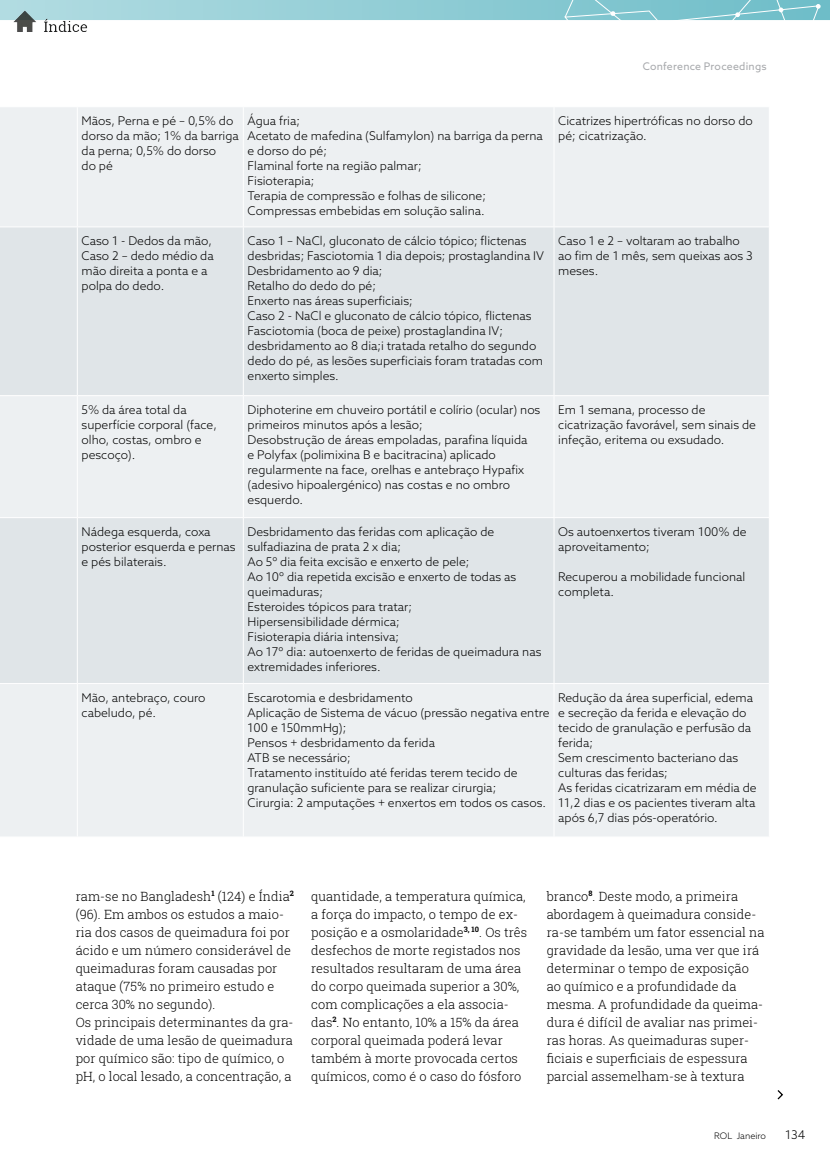
<style>
.page{position:relative;width:830px;height:1170px;background:#fff}
.page>*{position:absolute;margin:0;border:0;box-sizing:border-box;transform-origin:0 0}
.t1{font:300 12.75px/18px "Roboto Slab";letter-spacing:.005em;color:#000}
.t2{font:300 12px/15px "Azo Sans";color:#000}
.t3{font:10.5px "Azo Sans";letter-spacing:.02em;color:#a7a9ac}
.t4{font:300 9px "Azo Sans";color:#000}
</style>
<div class="page">
<svg style="left:0;top:0;width:829px;height:20px"></svg>
<svg style="left:777px;top:1090px;width:6px;height:10px"></svg>
<div style="left:0;top:107px;width:768px;height:729px;background:#edf0f2"></div>
<svg style="left:0;top:227px;width:768px;height:456px;fill:#e0e5e8"></svg>
<hr style="left:77px;top:107px;width:1px;height:119px;background:#fff">
<hr style="left:243px;top:107px;width:1px;height:119px;background:#fff">
<hr style="left:553px;top:107px;width:1px;height:119px;background:#fff">
<hr style="left:77px;top:396px;width:1px;height:121px;background:#fff">
<hr style="left:243px;top:396px;width:1px;height:121px;background:#fff">
<hr style="left:553px;top:396px;width:1px;height:121px;background:#fff">
<hr style="left:0;top:226px;width:77px;height:1px;background:#fff">
<hr style="left:77px;top:226px;width:166px;height:1px;background:#fff">
<hr style="left:243px;top:226px;width:310px;height:1px;background:#fff">
<hr style="left:553px;top:226px;width:216px;height:1px;background:#fff">
<hr style="left:77px;top:227px;width:1px;height:168px;background:#fff">
<hr style="left:243px;top:227px;width:1px;height:168px;background:#fff">
<hr style="left:553px;top:227px;width:1px;height:168px;background:#fff">
<hr style="left:0;top:395px;width:77px;height:1px;background:#fff">
<hr style="left:77px;top:395px;width:166px;height:1px;background:#fff">
<hr style="left:243px;top:395px;width:310px;height:1px;background:#fff">
<hr style="left:553px;top:395px;width:216px;height:1px;background:#fff">
<hr style="left:0;top:517px;width:77px;height:1px;background:#fff">
<hr style="left:77px;top:517px;width:166px;height:1px;background:#fff">
<hr style="left:243px;top:517px;width:310px;height:1px;background:#fff">
<hr style="left:553px;top:517px;width:216px;height:1px;background:#fff">
<hr style="left:77px;top:518px;width:1px;height:165px;background:#fff">
<hr style="left:243px;top:518px;width:1px;height:165px;background:#fff">
<hr style="left:553px;top:518px;width:1px;height:165px;background:#fff">
<hr style="left:0;top:683px;width:77px;height:1px;background:#fff">
<hr style="left:77px;top:683px;width:166px;height:1px;background:#fff">
<hr style="left:77px;top:684px;width:1px;height:152px;background:#fff">
<hr style="left:243px;top:683px;width:310px;height:1px;background:#fff">
<hr style="left:243px;top:684px;width:1px;height:152px;background:#fff">
<hr style="left:553px;top:683px;width:216px;height:1px;background:#fff">
<hr style="left:553px;top:684px;width:1px;height:152px;background:#fff">
<img style="left:12px;top:6px;width:77px;height:26px">
<p class="t3" style="left:642px;top:59px;width:126px">Conference Proceedings</p>
<p class="t2" style="left:81px;top:113px;width:159px">Mãos, Perna e pé – 0,5% do dorso da mão; 1% da barriga da perna; 0,5% do dorso<br>do pé</p>
<p class="t2" style="left:247px;top:113px;width:297px">Água fria;<br>Acetato de mafedina (Sulfamylon) na barriga da perna e dorso do pé;<br>Flaminal forte na região palmar;<br>Fisioterapia;<br>Terapia de compressão e folhas de silicone;<br>Compressas embebidas em solução salina.</p>
<p class="t2" style="left:558px;top:113px;width:196px">Cicatrizes hipertróficas no dorso do pé; cicatrização.</p>
<p class="t2" style="left:81px;top:233px;width:134px">Caso 1 - Dedos da mão,<br>Caso 2 – dedo médio da mão direita a ponta e a polpa do dedo.</p>
<p class="t2" style="left:247px;top:233px;width:298px">Caso 1 – NaCl, gluconato de cálcio tópico; flictenas desbridas; Fasciotomia 1 dia depois; prostaglandina IV Desbridamento ao 9 dia;<br>Retalho do dedo do pé;<br>Enxerto nas áreas superficiais;<br>Caso 2 - NaCl e gluconato de cálcio tópico, flictenas Fasciotomia (boca de peixe) prostaglandina IV; desbridamento ao 8 dia;i tratada retalho do segundo dedo do pé, as lesões superficiais foram tratadas com enxerto simples.</p>
<p class="t2" style="left:558px;top:233px;width:196px">Caso 1 e 2 – voltaram ao trabalho ao fim de 1 mês, sem queixas aos 3 meses.</p>
<p class="t2" style="left:81px;top:402px;width:137px">5% da área total da superfície corporal (face, olho, costas, ombro e pescoço).</p>
<p class="t2" style="left:247px;top:402px;width:294px">Diphoterine em chuveiro portátil e colírio (ocular) nos primeiros minutos após a lesão;<br>Desobstrução de áreas empoladas, parafina líquida<br>e Polyfax (polimixina B e bacitracina) aplicado regularmente na face, orelhas e antebraço Hypafix (adesivo hipoalergénico) nas costas e no ombro esquerdo.</p>
<p class="t2" style="left:558px;top:402px;width:199px">Em 1 semana, processo de cicatrização favorável, sem sinais de infeção, eritema ou exsudado.</p>
<p class="t2" style="left:81px;top:523px;width:156px">Nádega esquerda, coxa posterior esquerda e pernas e pés bilaterais.</p>
<p class="t2" style="left:247px;top:523px;width:295px">Desbridamento das feridas com aplicação de sulfadiazina de prata 2 x dia;<br>Ao 5º dia feita excisão e enxerto de pele;<br>Ao 10º dia repetida excisão e enxerto de todas as queimaduras;<br>Esteroides tópicos para tratar;<br>Hipersensibilidade dérmica;<br>Fisioterapia diária intensiva;<br>Ao 17º dia: autoenxerto de feridas de queimadura nas extremidades inferiores.</p>
<p class="t2" style="left:558px;top:523px;width:190px">Os autoenxertos tiveram 100% de aproveitamento;</p>
<p class="t2" style="left:558px;top:568px;width:188px">Recuperou a mobilidade funcional completa.</p>
<p class="t2" style="left:81px;top:689px;width:125px">Mão, antebraço, couro cabeludo, pé.</p>
<p class="t2" style="left:247px;top:689px;width:303px">Escarotomia e desbridamento<br>Aplicação de Sistema de vácuo (pressão negativa entre 100 e 150mmHg);<br>Pensos + desbridamento da ferida<br>ATB se necessário;<br>Tratamento instituído até feridas terem tecido de granulação suficiente para se realizar cirurgia;<br>Cirurgia: 2 amputações + enxertos em todos os casos.</p>
<p class="t2" style="left:558px;top:689px;width:200px">Redução da área superficial, edema e secreção da ferida e elevação do tecido de granulação e perfusão da ferida;<br>Sem crescimento bacteriano das culturas das feridas;<br>As feridas cicatrizaram em média de<br>11,2 dias e os pacientes tiveram alta após 6,7 dias pós-operatório.</p>
<p class="t1" style="left:76px;top:886px;width:220px">ram-se no Bangladesh<sup>1</sup> (124) e Índia<sup>2 </sup>(96). Em ambos os estudos a maio&shy;ria dos casos de queimadura foi por ácido e um número considerável de queimaduras foram causadas por ataque (75% no primeiro estudo e cerca 30% no segundo).<br>Os principais determinantes da gra&shy;vidade de uma lesão de queimadura por químico são: tipo de químico, o pH, o local lesado, a concentração, a</p>
<p class="t1" style="left:311px;top:886px;width:217px">quantidade, a temperatura química, a força do impacto, o tempo de ex&shy;posição e a osmolaridade<sup>3,</sup> <sup>10</sup>. Os três desfechos de morte registados nos resultados resultaram de uma área do corpo queimada superior a 30%, com complicações a ela associa&shy;das<sup>2</sup>. No entanto, 10% a 15% da área corporal queimada poderá levar também à morte provocada certos químicos, como é o caso do fósforo</p>
<p class="t1" style="left:546px;top:886px;width:219px">branco<sup>8</sup>. Deste modo, a primeira abordagem à queimadura conside&shy;ra-se também um fator essencial na gravidade da lesão, uma ver que irá determinar o tempo de exposição ao químico e a profundidade da mesma. A profundidade da queima&shy;dura é difícil de avaliar nas primei&shy;ras horas. As queimaduras super&shy;ficiais e superficiais de espessura parcial assemelham-se à textura</p>
<p class="t4" style="left:713px;top:1129px;width:53px">ROL Janeiro</p>
<p class="t2" style="left:784px;top:1126px;width:22px">134</p>
</div>
